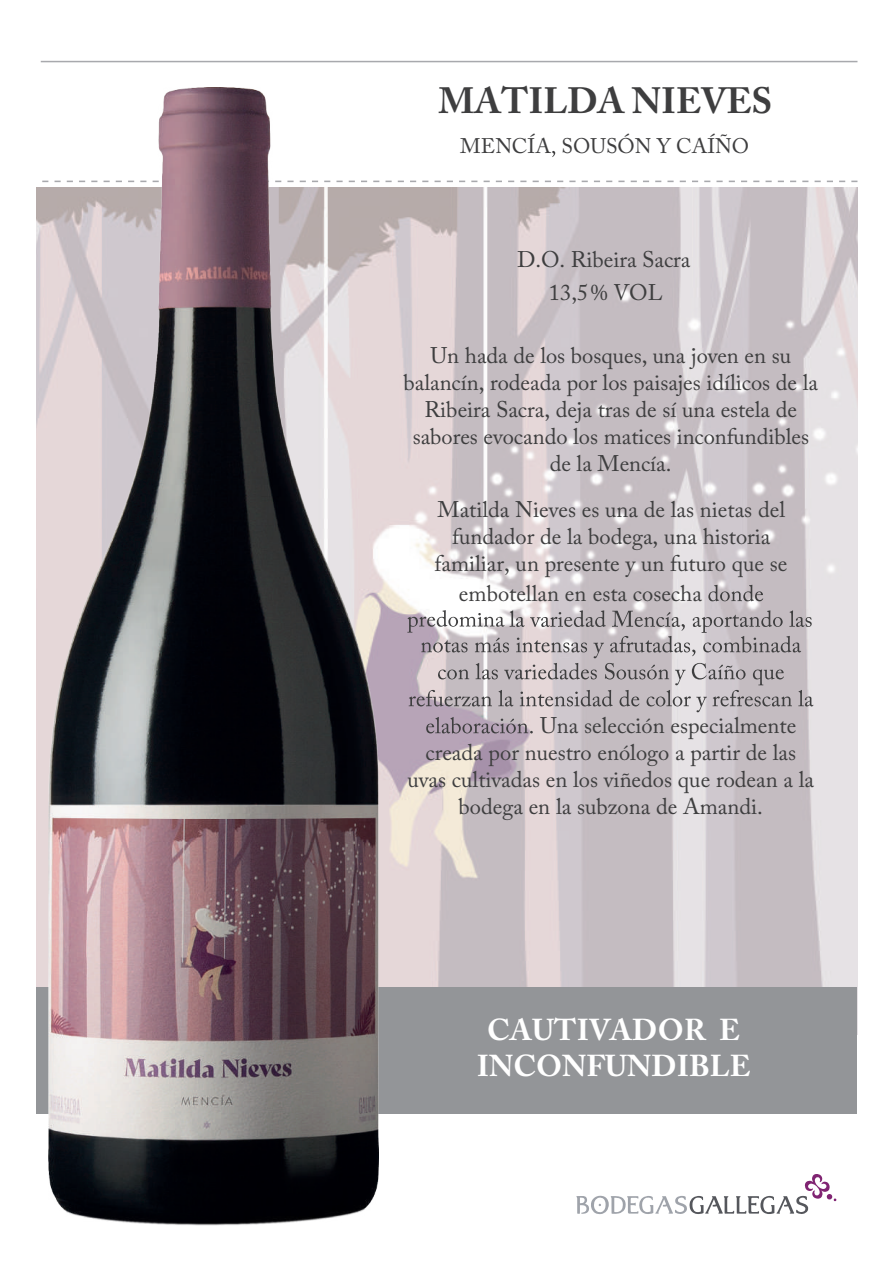
<style>
.page{position:relative;width:893px;height:1263px;background:#fff}
.page>*{position:absolute;margin:0;border:0;box-sizing:border-box;transform-origin:0 0}
.t1{font:700 36.3px "Adobe Caslon Pro";color:#3e3e3f}
.t2{font:700 30px/36px "Adobe Caslon Pro";color:#fff;text-align:center}
.t3{font:22.5px/27px "Adobe Caslon Pro";color:#3e3e3f;text-align:center}
.t4{font:21px "Adobe Caslon Pro";color:#3e3e3f}
</style>
<div class="page">
<img style="left:36px;top:187px;width:821px;height:847px">
<svg style="left:576px;top:1174px;width:260px;height:40px"></svg>
<svg style="left:42px;top:181px;width:815px;height:1px"></svg>
<hr style="left:41px;top:61px;width:816px;height:1px;background:#a8a9ad">
<div style="left:36px;top:987px;width:820px;height:126px;background:#939598"></div>
<img style="left:48px;top:87px;width:330px;height:1139px">
<svg style="left:552px;top:151px;width:3px;height:6px"></svg>
<svg style="left:407px;top:610px;width:406px;height:123px;background:#beb6bb"></svg>
<svg style="left:708px;top:585px;width:55px;height:16px"></svg>
<h1 class="t1" style="left:439px;top:79px;width:335px">MATILDA NIEVES</h1>
<p class="t4" style="left:460px;top:134px;width:290px">MENCÍA SOUSÓN Y CAÍÑO</p>
<p class="t3" style="left:517px;top:245px;width:175px">D.O. Ribeira Sacra</p>
<p class="t3" style="left:549px;top:278px;width:115px">13,5% VOL</p>
<p class="t3" style="left:403px;top:341px;width:416px">Un hada de los bosques, una joven en su balancín, rodeada por los paisajes idílicos de la Ribeira Sacra, deja tras de sí una estela de sabores evocando los matices inconfundibles de la Mencía.</p>
<p class="t3" style="left:434px;top:496px;width:354px">Matilda Nieves es una de las nietas del fundador de la bodega, una historia familiar, un presente y un futuro que se</p>
<p class="t3" style="left:459px;top:580px;width:244px">embotellan en esta cosecha</p>
<p class="t3" style="left:540px;top:712px;width:258px">Una selección especialmente</p>
<p class="t3" style="left:425px;top:739px;width:372px">creada por nuestro enólogo a partir de las</p>
<p class="t3" style="left:407px;top:766px;width:408px">uvas cultivadas en los viñedos que rodean a la</p>
<p class="t3" style="left:459px;top:793px;width:306px">bodega en la subzona de Amandi.</p>
<h2 class="t2" style="left:477px;top:1012px;width:275px">CAUTIVADOR E<br>INCONFUNDIBLE</h2>
</div>
